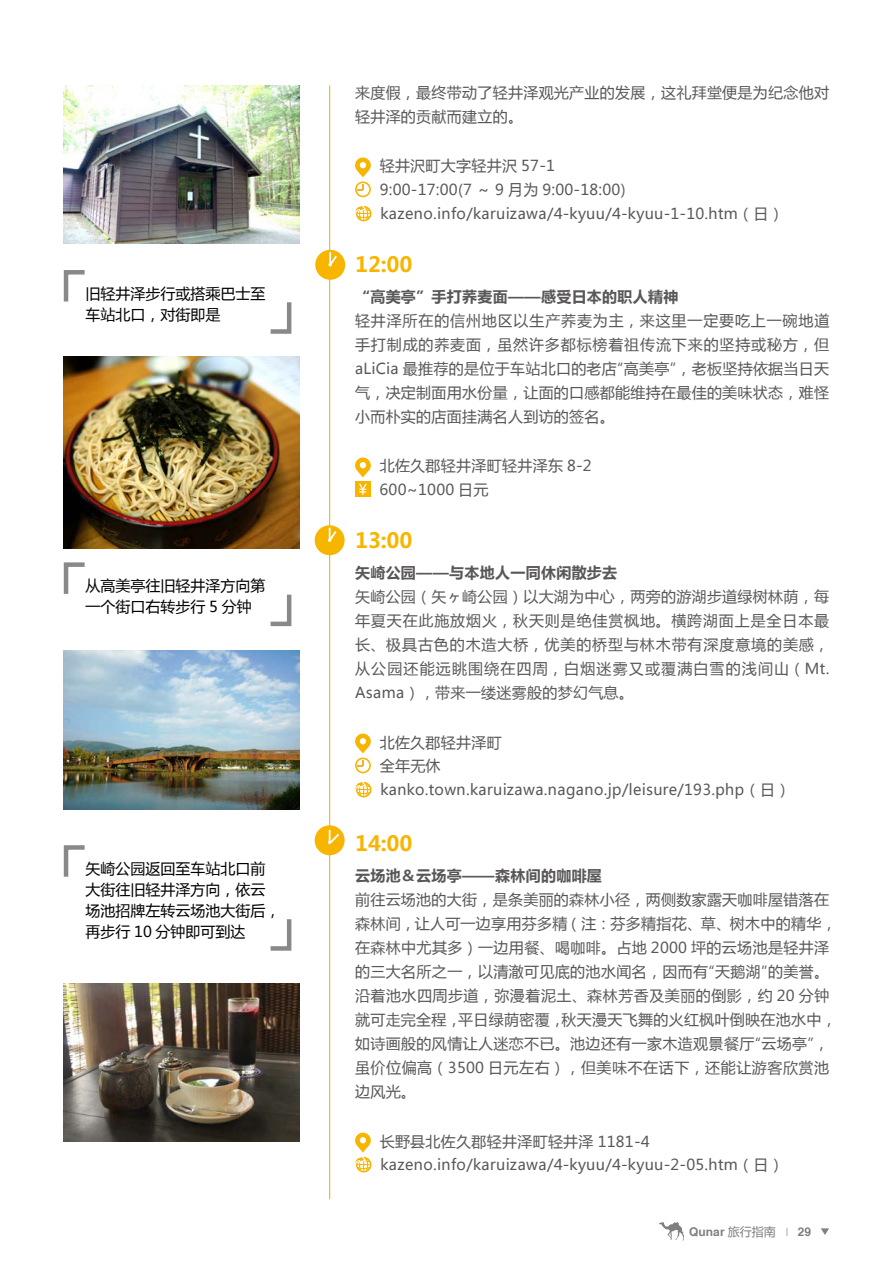
<style>
.page{position:relative;width:893px;height:1263px;background:#fff}
.page>*{position:absolute;margin:0;border:0;box-sizing:border-box;transform-origin:0 0}
.t1{font:700 21px "Microsoft Ya Hei";color:#f8b500}
.t2{font:15px/24px "Microsoft Ya Hei";letter-spacing:.02em;color:#595757}
.t3{font:15px/21px "Microsoft Ya Hei";color:#000}
.t4{font:700 15px "Microsoft Ya Hei";letter-spacing:.02em;color:#595757}
.t5{font:700 12px "Helvetica cyr";color:#7f7f7f}
.s1{font-family:"Microsoft Ya Hei";font-weight:400}
.s2{font-family:"Microsoft Ya Hei";font-weight:400;font-size:7.5px}
</style>
<div class="page">
<svg style="left:821px;top:1228px;width:8px;height:7px"></svg>
<svg style="left:659px;top:1222px;width:25px;height:18px"></svg>
<svg style="left:355px;top:157px;width:16px;height:20px"></svg>
<div style="left:355px;top:181px;width:16px;height:16px;border:2px solid #f8b500;border-radius:50%"></div>
<svg style="left:357px;top:184px;width:7px;height:6px"></svg>
<svg style="left:355px;top:205px;width:16px;height:16px"></svg>
<svg style="left:355px;top:457px;width:16px;height:20px"></svg>
<div style="left:355px;top:481px;width:16px;height:16px;background:#f8b500"></div>
<svg style="left:359px;top:484px;width:8px;height:11px"></svg>
<svg style="left:355px;top:733px;width:16px;height:20px"></svg>
<div style="left:355px;top:757px;width:16px;height:16px;border:2px solid #f8b500;border-radius:50%"></div>
<svg style="left:357px;top:760px;width:7px;height:6px"></svg>
<svg style="left:355px;top:781px;width:16px;height:16px"></svg>
<svg style="left:355px;top:1132px;width:16px;height:40px"></svg>
<hr style="left:329px;top:85px;width:1px;height:1114px;background:#f8b500">
<svg style="left:63px;top:270px;width:22px;height:32px"></svg>
<svg style="left:63px;top:562px;width:22px;height:32px"></svg>
<svg style="left:63px;top:845px;width:22px;height:32px"></svg>
<svg style="left:270px;top:302px;width:22px;height:32px"></svg>
<svg style="left:270px;top:594px;width:22px;height:33px"></svg>
<svg style="left:270px;top:919px;width:22px;height:32px"></svg>
<img style="left:64px;top:357px;width:235px;height:191px">
<img style="left:64px;top:85px;width:235px;height:159px">
<img style="left:64px;top:651px;width:235px;height:158px">
<img style="left:64px;top:983px;width:235px;height:159px">
<div style="left:315px;top:250px;width:30px;height:30px;background:#f8b500;border-radius:50%"></div>
<svg style="left:328px;top:253px;width:9px;height:13px"></svg>
<div style="left:315px;top:525px;width:30px;height:30px;background:#f8b500;border-radius:50%"></div>
<svg style="left:328px;top:528px;width:8px;height:14px"></svg>
<div style="left:315px;top:825px;width:30px;height:30px;background:#f8b500;border-radius:50%"></div>
<svg style="left:328px;top:830px;width:11px;height:14px"></svg>
<p class="t3" style="left:86px;top:283px;width:181px">旧轻井泽步行或搭乘巴士至车站北口，对街即是</p>
<p class="t3" style="left:86px;top:575px;width:181px">从高美亭往旧轻井泽方向第一个街口右转步行 5 分钟</p>
<p class="t3" style="left:86px;top:858px;width:196px">矢崎公园返回至车站北口前大街往旧轻井泽方向，依云场池招牌左转云场池大街后，再步行 10 分钟即可到达</p>
<p class="t2" style="left:355px;top:80px;width:476px">来度假，最终带动了轻井泽观光产业的发展，这礼拜堂便是为纪念他对轻井泽的贡献而建立的。</p>
<p class="t2" style="left:380px;top:154px;width:406px">轻井沢町大字轻井沢 57-1<br>9:00-17:00(7 ～ 9 月为 9:00-18:00) kazeno.info/karuizawa/4-kyuu/4-kyuu-1-10.htm（日）</p>
<h1 class="t1" style="left:355px;top:249px;width:59px">12:00</h1>
<p class="t4" style="left:355px;top:287px;width:325px">“高美亭”手打荞麦面——感受日本的职人精神</p>
<p class="t2" style="left:355px;top:308px;width:476px;text-align:justify">轻井泽所在的信州地区以生产荞麦为主，来这里一定要吃上一碗地道手打制成的荞麦面，虽然许多都标榜着祖传流下来的坚持或秘方，但aLiCia 最推荐的是位于车站北口的老店“高美亭”，老板坚持依据当日天气，决定制面用水份量，让面的口感都能维持在最佳的美味状态，难怪小而朴实的店面挂满名人到访的签名。</p>
<p class="t2" style="left:379px;top:454px;width:214px;line-height:23.1px">北佐久郡轻井泽町轻井泽东 8-2<br>600~1000 日元</p>
<h1 class="t1" style="left:355px;top:525px;width:59px">13:00</h1>
<p class="t4" style="left:355px;top:563px;width:264px">矢崎公园——与本地人一同休闲散步去</p>
<p class="t2" style="left:355px;top:584px;width:476px;text-align:justify">矢崎公园（矢ヶ崎公园）以大湖为中心，两旁的游湖步道绿树林荫，每年夏天在此施放烟火，秋天则是绝佳赏枫地。横跨湖面上是全日本最长、极具古色的木造大桥，优美的桥型与林木带有深度意境的美感，从公园还能远眺围绕在四周，白烟迷雾又或覆满白雪的浅间山（Mt.<br>Asama），带来一缕迷雾般的梦幻气息。</p>
<p class="t2" style="left:380px;top:730px;width:412px">北佐久郡轻井泽町<br>全年无休kanko.town.karuizawa.nagano.jp/leisure/193.php（日）</p>
<h1 class="t1" style="left:355px;top:828px;width:59px">14:00</h1>
<p class="t4" style="left:355px;top:866px;width:248px">云场池＆云场亭—森林间的咖啡屋</p>
<p class="t2" style="left:355px;top:887px;width:483px">前往云场池的大街，是条美丽的森林小径，两侧数家露天咖啡屋错落在森林间，让人可一边享用芬多精（注：芬多精指花、草、树木中的精华，在森林中尤其多）一边用餐、喝咖啡。占地 2000 坪的云场池是轻井泽的三大名所之一，以清澈可见底的池水闻名，因而有“天鹅湖”的美誉。沿着池水四周步道，弥漫着泥土、森林芳香及美丽的倒影，约 20 分钟就可走完全程，平日绿荫密覆，秋天漫天飞舞的火红枫叶倒映在池水中，如诗画般的风情让人迷恋不已。池边还有一家木造观景餐厅“云场亭”，虽价位偏高（3500 日元左右），但美味不在话下，还能让游客欣赏池边风光。</p>
<p class="t2" style="left:380px;top:1129px;width:406px;line-height:23.4px">长野县北佐久郡轻井泽町轻井泽 1181-4 kazeno.info/karuizawa/4-kyuu/4-kyuu-2-05.htm（日）</p>
<p class="t5" style="left:689px;top:1225px;width:123px">Qunar <span class="s1">旅行指南</span> <span class="s2">|</span> 29</p>
</div>
